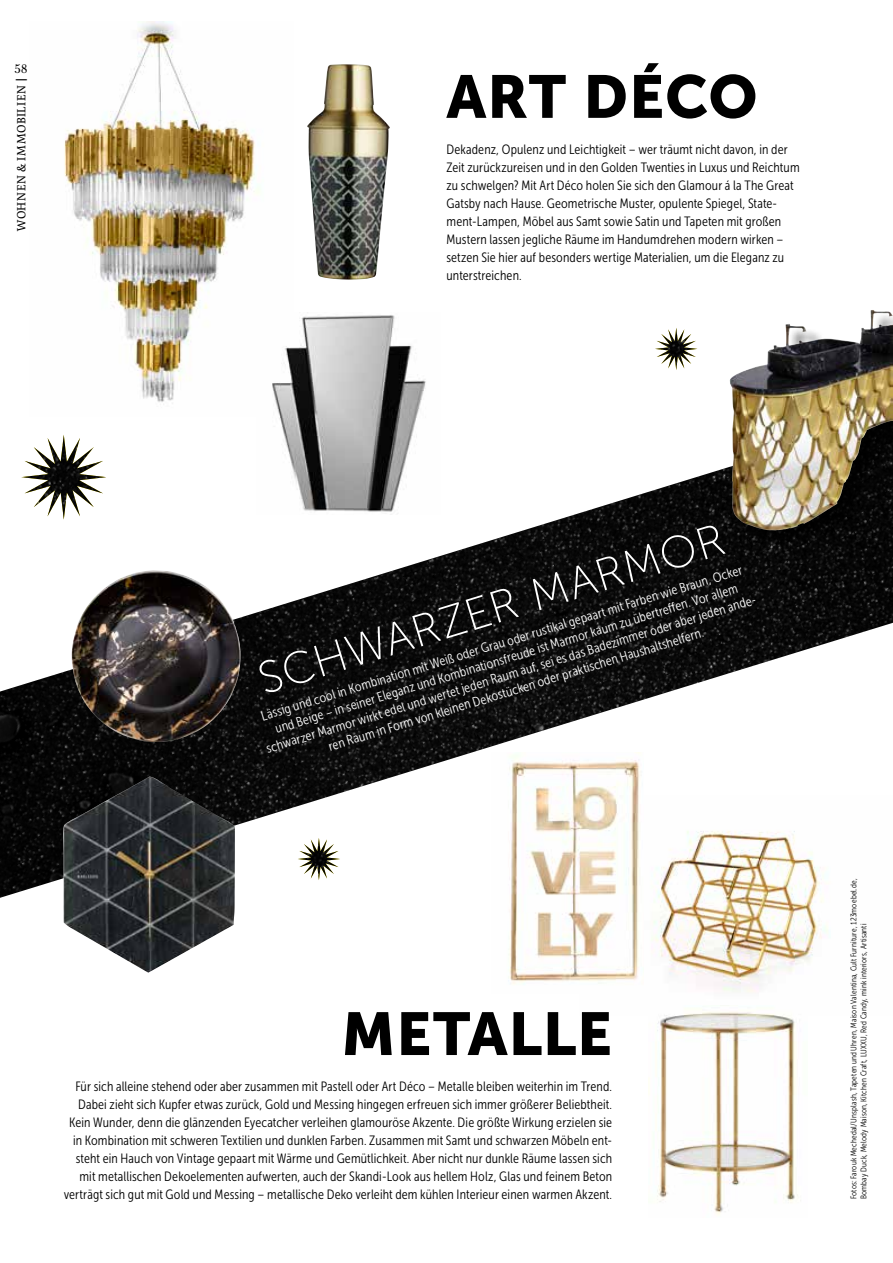
<style>
.page{position:relative;width:893px;height:1263px;background:#fff}
.page>*{position:absolute;margin:0;border:0;box-sizing:border-box;transform-origin:0 0}
.t1{font:60px "Museo Sans 900";letter-spacing:.015em;color:#000}
.t2{font:45px "Museo Sans 100";color:#fff}
.t3{font:13.5px/18px "Museo Sans Cond 300";letter-spacing:.01em;color:#000;text-align:right}
.t4{font:13.5px/16.2px "Museo Sans Cond 300";color:#fff;text-align:center}
.t5{font:12px "Expo Serif Pro";letter-spacing:.05em;color:#000}
.t6{font:12px "Essonnes Text";color:#000}
.t7{font:8.25px/9.9px "Museo Sans Cond 300";letter-spacing:.025em;color:#000}
.s1{font-weight:700}
</style>
<div class="page">
<img style="left:0;top:466px;width:893px;height:432px">
<div style="left:732px;top:313px;width:161px;height:236px;background:#000;opacity:.75"></div>
<img style="left:730px;top:310px;width:141px;height:220px">
<img style="left:307px;top:64px;width:83px;height:216px">
<img style="left:64px;top:21px;width:196px;height:383px">
<img style="left:643px;top:795px;width:250px;height:198px">
<img style="left:657px;top:1012px;width:141px;height:203px">
<img style="left:492px;top:752px;width:151px;height:232px">
<img style="left:256px;top:312px;width:185px;height:202px">
<img style="left:72px;top:570px;width:171px;height:173px">
<img style="left:62px;top:776px;width:173px;height:197px">
<img style="left:655px;top:328px;width:42px;height:42px">
<img style="left:298px;top:838px;width:42px;height:42px">
<img style="left:21px;top:435px;width:85px;height:85px">
<p class="t6" style="left:15px;top:60px;width:15px">58</p>
<p class="t5" style="left:14px;top:231px;width:155px;rotate:-90deg">WOHNEN &amp; IMMOBILIEN <span class="s1">|</span></p>
<h1 class="t1" style="left:446px;top:63px;width:312px">ART DÉCO</h1>
<p class="t3" style="left:446px;top:140px;width:355px;text-align:left">Dekadenz, Opulenz und Leichtigkeit – wer träumt nicht davon, in der Zeit zurückzureisen und in den Golden Twenties in Luxus und Reichtum zu schwelgen? Mit Art Déco holen Sie sich den Glamour á la The Great Gatsby nach Hause. Geometrische Muster, opulente Spiegel, State&shy;ment-Lampen, Möbel aus Samt sowie Satin und Tapeten mit großen Mustern lassen jegliche Räume im Handumdrehen modern wirken – setzen Sie hier auf besonders wertige Materialien, um die Eleganz zu unterstreichen.</p>
<h2 class="t2" style="left:252px;top:657px;width:487px;rotate:-17deg">SCHWARZER MARMOR</h2>
<p class="t4" style="left:255px;top:710px;width:515px;rotate:-17deg">Lässig und cool in Kombination mit Weiß oder Grau oder rustikal gepaart mit Farben wie Braun, Ocker und Beige – in seiner Eleganz und Kombinationsfreude ist Marmor kaum zu übertreff en. Vor allem schwarzer Marmor wirkt edel und wertet jeden Raum auf, sei es das Badezimmer oder aber jeden ande&shy;ren Raum in Form von kleinen Dekostücken oder praktischen Haushaltshelfern.</p>
<h1 class="t1" style="left:341px;top:1000px;width:272px">METALLE</h1>
<p class="t3" style="left:64px;top:1077px;width:550px">Für sich alleine stehend oder aber zusammen mit Pastell oder Art Déco – Metalle bleiben weiterhin im Trend.<br>Dabei zieht sich Kupfer etwas zurück, Gold und Messing hingegen erfreuen sich immer größerer Beliebtheit.<br>Kein Wunder, denn die glänzenden Eyecatcher verleihen glamouröse Akzente. Die größte Wirkung erzielen sie in Kombination mit schweren Textilien und dunklen Farben. Zusammen mit Samt und schwarzen Möbeln ent&shy;steht ein Hauch von Vintage gepaart mit Wärme und Gemütlichkeit. Aber nicht nur dunkle Räume lassen sich mit metallischen Dekoelementen aufwerten, auch der Skandi-Look aus hellem Holz, Glas und feinem Beton verträgt sich gut mit Gold und Messing – metallische Deko verleiht dem kühlen Interieur einen warmen Akzent.</p>
<p class="t7" style="left:849px;top:1199px;width:322px;rotate:-90deg">Fotos: Farouk Mechedal/Unsplash, Tapeten und Uhren, Maison Valentina, Cult Furniture, 123moebel.de,<br>Bombay Duck, Melody Maison, Kitchen Craft, LUXXU, Red Candy, mink interiors, Artisanti</p>
</div>
